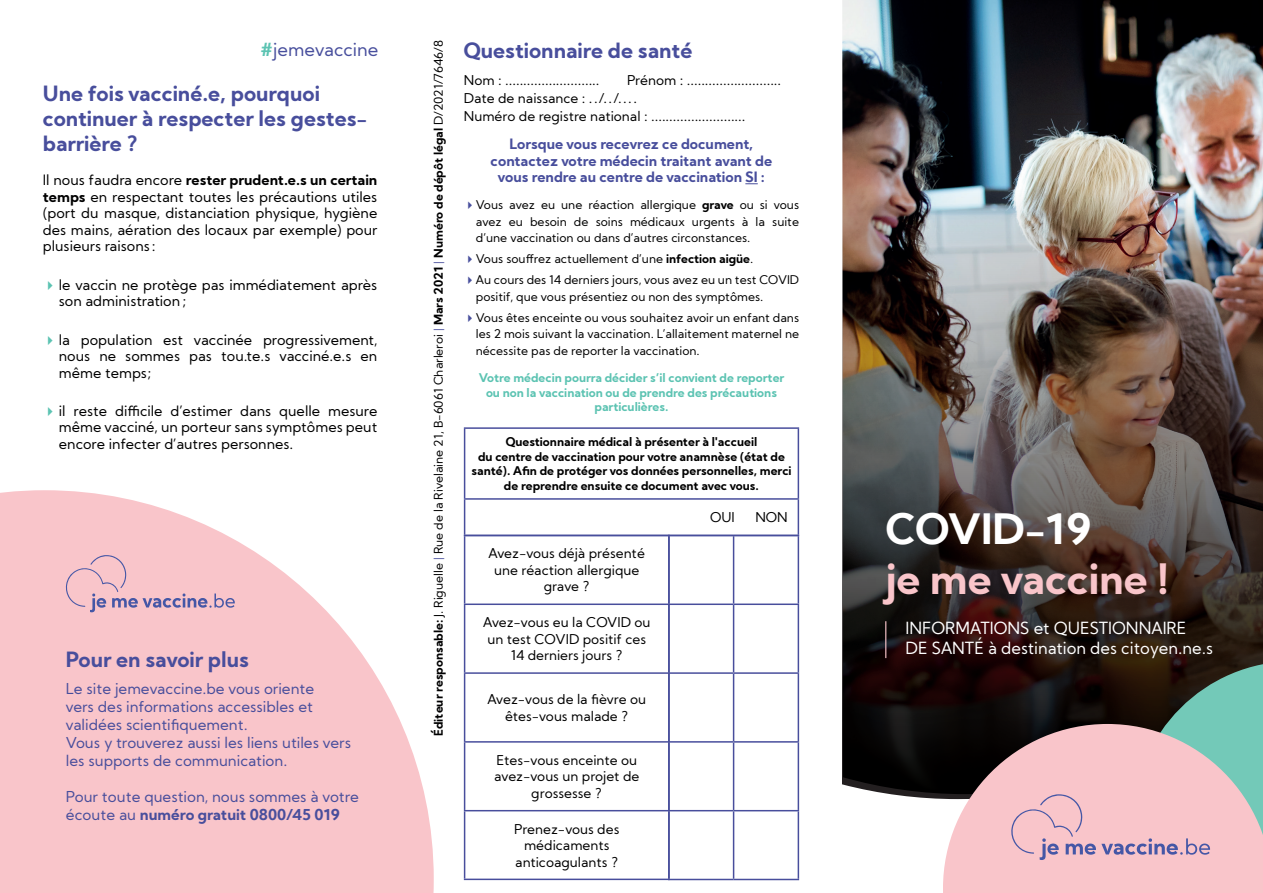
<style>
.page{position:relative;width:1263px;height:893px;background:#fff}
.page>*{position:absolute;margin:0;border:0;box-sizing:border-box;transform-origin:0 0}
.t1{font:700 41.85px "Kumbh Sans";color:#f9c5ca}
.t2{font:700 41.85px "Kumbh Sans";color:#fff}
.t3{font:700 21px/25.2px "Kumbh Sans";color:#484e9c}
.t4{font:18px "Kumbh Sans";color:#484f9d}
.t5{font:16.65px/20.1px "Kumbh Sans";color:#fff}
.t6{font:15px/18px "Kumbh Sans";color:#484e9c}
.t7{font:14.25px/16.5px "Kumbh Sans";color:#000001}
.t8{font:700 14.25px/16.5px "Kumbh Sans";color:#484e9c;text-align:center}
.t9{font:13.5px/16.5px "Kumbh Sans";color:#000001;text-align:center}
.t10{font:12px/16.5px "Kumbh Sans";color:#000001;text-align:justify}
.t11{font:700 12px/14.4px "Kumbh Sans";color:#000001;text-align:center}
.t12{font:700 12px/14.4px "Kumbh Sans";color:#5cc3b2;text-align:center}
.s1{font-weight:700;color:#5cc3b2}
.s2{font-weight:700}
.s3{color:#5cc3b2}
.s4{color:#484e9c}
.s5{color:#484f9d}
</style>
<div class="page">
<img style="left:842px;top:0;width:421px;height:799px">
<hr style="left:885px;top:621px;width:1px;height:37px;background:#f9c5ca">
<svg style="left:745px;top:183px;width:13px;height:1px"></svg>
<hr style="left:464px;top:536px;width:1px;height:67px;background:#484e9c">
<hr style="left:668px;top:536px;width:2px;height:67px;background:#484e9c">
<hr style="left:464px;top:603px;width:206px;height:2px;background:#484e9c">
<hr style="left:464px;top:605px;width:1px;height:67px;background:#484e9c">
<hr style="left:668px;top:605px;width:2px;height:67px;background:#484e9c">
<hr style="left:464px;top:672px;width:206px;height:2px;background:#484e9c">
<hr style="left:464px;top:674px;width:1px;height:67px;background:#484e9c">
<hr style="left:668px;top:674px;width:2px;height:67px;background:#484e9c">
<hr style="left:464px;top:741px;width:206px;height:2px;background:#484e9c">
<hr style="left:464px;top:743px;width:1px;height:67px;background:#484e9c">
<hr style="left:668px;top:743px;width:2px;height:67px;background:#484e9c">
<hr style="left:464px;top:810px;width:206px;height:1px;background:#484e9c">
<hr style="left:464px;top:811px;width:1px;height:68px;background:#484e9c">
<hr style="left:668px;top:811px;width:2px;height:68px;background:#484e9c">
<hr style="left:464px;top:879px;width:206px;height:1px;background:#484e9c">
<hr style="left:733px;top:536px;width:1px;height:67px;background:#484e9c">
<hr style="left:798px;top:536px;width:1px;height:67px;background:#484e9c">
<hr style="left:668px;top:603px;width:66px;height:2px;background:#484e9c">
<hr style="left:734px;top:603px;width:65px;height:2px;background:#484e9c">
<hr style="left:733px;top:605px;width:1px;height:67px;background:#484e9c">
<hr style="left:798px;top:605px;width:1px;height:67px;background:#484e9c">
<hr style="left:668px;top:672px;width:66px;height:2px;background:#484e9c">
<hr style="left:734px;top:672px;width:65px;height:2px;background:#484e9c">
<hr style="left:733px;top:674px;width:1px;height:67px;background:#484e9c">
<hr style="left:798px;top:674px;width:1px;height:67px;background:#484e9c">
<hr style="left:668px;top:741px;width:66px;height:2px;background:#484e9c">
<hr style="left:734px;top:741px;width:65px;height:2px;background:#484e9c">
<hr style="left:733px;top:743px;width:1px;height:67px;background:#484e9c">
<hr style="left:798px;top:743px;width:1px;height:67px;background:#484e9c">
<hr style="left:668px;top:810px;width:66px;height:1px;background:#484e9c">
<hr style="left:734px;top:810px;width:65px;height:1px;background:#484e9c">
<hr style="left:733px;top:811px;width:1px;height:68px;background:#484e9c">
<hr style="left:798px;top:811px;width:1px;height:68px;background:#484e9c">
<hr style="left:668px;top:879px;width:66px;height:1px;background:#484e9c">
<hr style="left:734px;top:879px;width:65px;height:1px;background:#484e9c">
<hr style="left:464px;top:427px;width:335px;height:2px;background:#484e9c">
<hr style="left:464px;top:429px;width:1px;height:69px;background:#484e9c">
<hr style="left:798px;top:429px;width:1px;height:69px;background:#484e9c">
<hr style="left:464px;top:498px;width:335px;height:2px;background:#484e9c">
<hr style="left:464px;top:500px;width:1px;height:35px;background:#484e9c">
<hr style="left:798px;top:500px;width:1px;height:35px;background:#484e9c">
<hr style="left:464px;top:535px;width:335px;height:1px;background:#484e9c">
<svg style="left:0;top:490px;width:434px;height:403px;fill:#f9c5ca"></svg>
<svg style="left:66px;top:555px;width:169px;height:57px;background:#e8bbc6"></svg>
<svg style="left:943px;top:724px;width:68px;height:169px;background:#a28386"></svg>
<svg style="left:1011px;top:661px;width:252px;height:232px;background:#af9799"></svg>
<p class="t4" style="left:260px;top:38px;width:120px"><span class="s1">#</span>jemevaccine</p>
<p class="t3" style="left:43px;top:81px;width:326px">Une fois vacciné.e, pourquoi continuer à respecter les gestes&shy;barrière ?</p>
<p class="t7" style="left:43px;top:172px;width:336px">Il nous faudra encore <span class="s2">rester prudent.e.s un certain temps</span> en respectant toutes les précautions utiles</p>
<p class="t7" style="left:43px;top:205px;width:336px">(port du masque, distanciation physique, hygiène</p>
<p class="t7" style="left:43px;top:221px;width:336px">des mains, aération des locaux par exemple) pour plusieurs raisons :</p>
<p class="t7" style="left:43px;top:276px;width:336px"><span class="s3">✔</span>le vaccin ne protège pas immédiatement après</p>
<p class="t7" style="left:59px;top:293px;width:129px">son administration ;</p>
<p class="t7" style="left:43px;top:331px;width:336px"><span class="s3">✔</span>la population est vaccinée progressivement,</p>
<p class="t7" style="left:59px;top:348px;width:320px">nous ne sommes pas tou.te.s vacciné.e.s en même temps;</p>
<p class="t7" style="left:43px;top:402px;width:336px"><span class="s3">✔</span>il reste difficile d’estimer dans quelle mesure</p>
<p class="t7" style="left:59px;top:419px;width:320px">même vacciné, un porteur sans symptômes peut encore infecter d’autres personnes.</p>
<p class="t3" style="left:66px;top:647px;width:185px">Pour en savoir plus</p>
<p class="t6" style="left:66px;top:679px;width:287px">Le site jemevaccine.be vous oriente<br>vers des informations accessibles et validées scientifiquement.<br>Vous y trouverez aussi les liens utiles vers les supports de communication.</p>
<p class="t6" style="left:66px;top:787px;width:294px">Pour toute question, nous sommes à votre écoute au <span class="s2">numéro gratuit 0800/45 019</span></p>
<p class="t10" style="left:430px;top:736px;width:697px;rotate:-90deg"><span class="s2">Éditeur responsable:</span> J. Riguelle <span class="s4">|</span> Rue de la Rivelaine 21, B-6061 Charleroi <span class="s4">|</span> <span class="s2">Mars 2021</span> <span class="s4">|</span> <span class="s2">Numéro de dépôt légal</span> D/2021/7646/8</p>
<p class="t3" style="left:464px;top:38px;width:230px">Questionnaire de santé</p>
<p class="t9" style="left:464px;top:72px;width:137px">Nom : ..........................</p>
<p class="t9" style="left:464px;top:71px;width:319px;line-height:18px;text-align:left;text-indent:163px">Prénom : ..........................<br>Date de naissance : ../../....<br>Numéro de registre national : ..........................</p>
<p class="t8" style="left:491px;top:136px;width:283px">Lorsque vous recevrez ce document, contactez votre médecin traitant avant de vous rendre au centre de vaccination SI :</p>
<p class="t10" style="left:476px;top:197px;width:325px;text-indent:-12px"><span class="s5">✔</span>Vous avez eu une réaction allergique <span class="s2">grave</span> ou si vous avez eu besoin de soins médicaux urgents à la suite d’une vaccination ou dans d’autres circonstances.</p>
<p class="t10" style="left:464px;top:251px;width:291px"><span class="s5">✔</span>Vous souffrez actuellement d’une <span class="s2">infection aigüe</span>.</p>
<p class="t10" style="left:476px;top:272px;width:325px;text-indent:-12px"><span class="s5">✔</span>Au cours des 14 derniers jours, vous avez eu un test COVID positif, que vous présentiez ou non des symptômes.</p>
<p class="t10" style="left:476px;top:309px;width:325px;text-indent:-12px"><span class="s5">✔</span>Vous êtes enceinte ou vous souhaitez avoir un enfant dans les 2 mois suivant la vaccination. L’allaitement maternel ne nécessite pas de reporter la vaccination.</p>
<p class="t12" style="left:479px;top:371px;width:307px">Votre médecin pourra décider s’il convient de reporter ou non la vaccination ou de prendre des précautions particulières.</p>
<p class="t11" style="left:471px;top:435px;width:322px">Questionnaire médical à présenter à l'accueil<br>du centre de vaccination pour votre anamnèse (état de santé). Afin de protéger vos données personnelles, merci de reprendre ensuite ce document avec vous.</p>
<p class="t9" style="left:710px;top:509px;width:26px">OUI</p>
<p class="t9" style="left:755px;top:509px;width:34px">NON</p>
<p class="t9" style="left:489px;top:545px;width:158px">Avez-vous déjà présenté une réaction allergique grave ?</p>
<p class="t9" style="left:483px;top:614px;width:169px">Avez-vous eu la COVID ou un test COVID positif ces<br>14 derniers jours ?</p>
<p class="t9" style="left:487px;top:691px;width:160px">Avez-vous de la fièvre ou êtes-vous malade ?</p>
<p class="t9" style="left:494px;top:752px;width:147px">Etes-vous enceinte ou avez-vous un projet de grossesse ?</p>
<p class="t9" style="left:514px;top:820px;width:107px">Prenez-vous des médicaments anticoagulants ?</p>
<p class="t2" style="left:886px;top:502px;width:208px">COVID-19</p>
<h1 class="t1" style="left:886px;top:552px;width:285px">je me vaccine !</h1>
<p class="t5" style="left:905px;top:618px;width:309px">INFORMATIONS et QUESTIONNAIRE<br>DE SANTÉ à destination des citoyen.ne.s</p>
</div>
